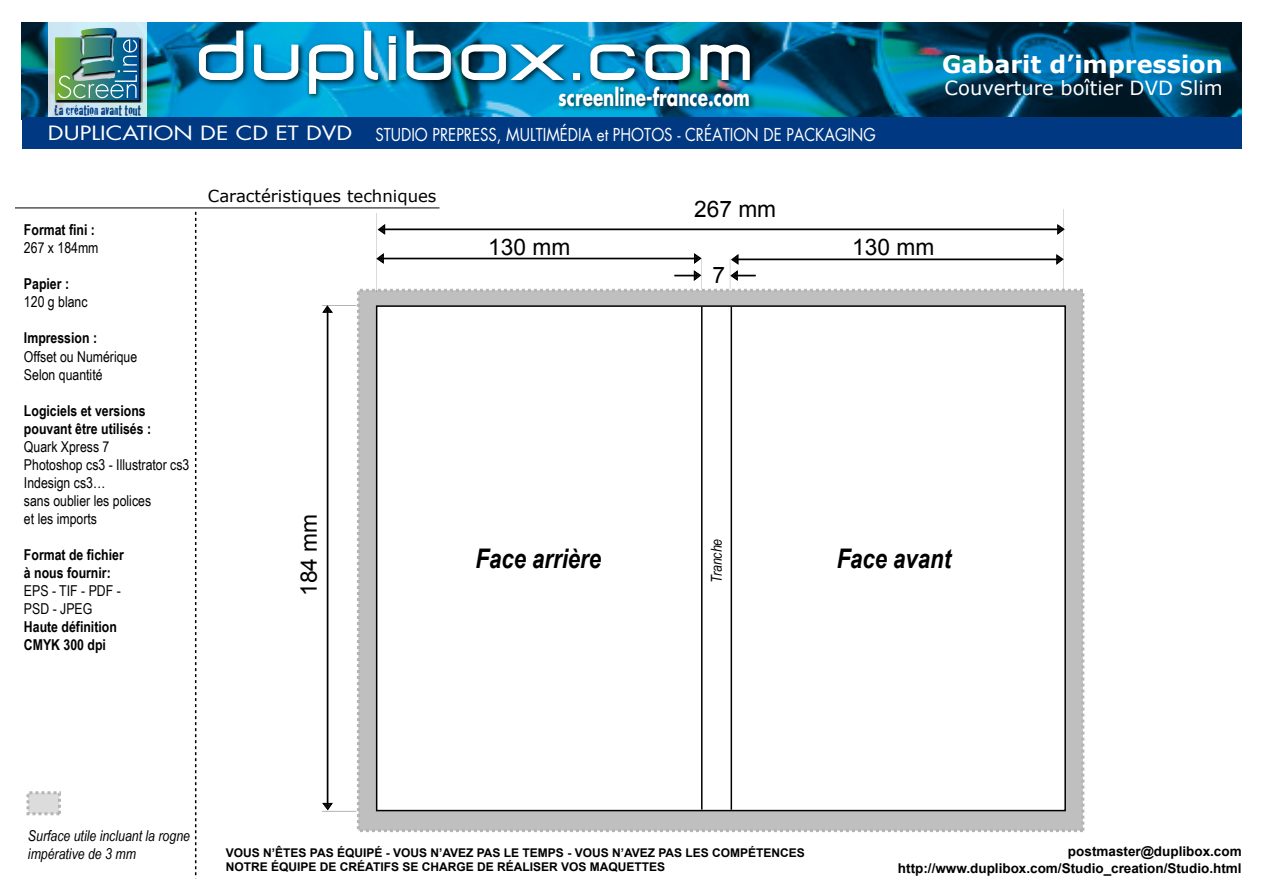
<style>
.page{position:relative;width:1263px;height:893px;background:#fff}
.page>*{position:absolute;margin:0;border:0;box-sizing:border-box;transform-origin:0 0}
.t1{font:700 56.4px "Micro Mieps";color:#fff}
.t2{font:italic 700 27px "Arial Narrow";color:#000}
.t3{font:700 24px "Verdana";color:#fff}
.t4{font:700 23.25px "Futura";color:#fff;scale:.73 1}
.t5{font:22.8px "Arial";color:#000}
.t6{font:19.5px "Verdana";color:#fff}
.t7{font:17.25px "Futura";color:#fff;scale:.87 1}
.t8{font:16.5px "Verdana";color:#000}
.t9{font:15px/18px "Arial Narrow";color:#000}
.t10{font:700 15px/18px "Arial Narrow";color:#000}
.t11{font:italic 15px/18px "Arial Narrow";color:#000}
.t12{font:14.55px "Cracked";color:#003882;scale:.9 1}
.t13{font:700 13.5px/16.2px "Arial";color:#000;text-align:right}
.t14{font:700 12px/14.4px "Arial";color:#000}
.s1{font-size:19.2px}
</style>
<div class="page">
<svg style="left:195px;top:212px;width:1px;height:664px"></svg>
<hr style="left:15px;top:207px;width:425px;height:1px;background:#000">
<div style="left:26px;top:791px;width:35px;height:24px;background:#dcdcdc;border:3px dashed #b4b4b4"></div>
<img style="left:21px;top:22px;width:1220px;height:97px">
<svg style="left:48px;top:22px;width:98px;height:96px;fill:#cce6f0"></svg>
<svg style="left:55px;top:27px;width:88px;height:76px"></svg>
<img style="left:55px;top:28px;width:84px;height:72px">
<div style="left:22px;top:118px;width:1220px;height:31px;background:#003882"></div>
<div style="left:357px;top:289px;width:727px;height:543px;background:#bfbfbf;border:3px dashed #b4b4b4"></div>
<div style="left:376px;top:305px;width:690px;height:506px;background:#fff;border:2px solid #000"></div>
<hr style="left:327px;top:307px;width:1px;height:498px;background:#000">
<svg style="left:322px;top:305px;width:34px;height:8px"></svg>
<svg style="left:322px;top:802px;width:34px;height:9px"></svg>
<hr style="left:380px;top:229px;width:679px;height:1px;background:#000">
<hr style="left:733px;top:259px;width:329px;height:1px;background:#000">
<svg style="left:1056px;top:209px;width:9px;height:80px"></svg>
<svg style="left:730px;top:254px;width:26px;height:35px"></svg>
<hr style="left:701px;top:307px;width:2px;height:502px;background:#000">
<hr style="left:731px;top:307px;width:1px;height:502px;background:#000">
<hr style="left:378px;top:258px;width:320px;height:1px;background:#000">
<svg style="left:376px;top:213px;width:10px;height:79px"></svg>
<svg style="left:675px;top:253px;width:28px;height:36px"></svg>
<img style="left:193px;top:22px;width:578px;height:86px">
<img style="left:553px;top:81px;width:207px;height:37px">
<p class="t12" style="left:55px;top:98px;width:98px">La création avant tout</p>
<h1 class="t1" style="left:198px;top:19px;width:563px">duplibox.com</h1>
<h3 class="t4" style="left:558px;top:81px;width:264px">screenline-france.com</h3>
<p class="t7" style="left:48px;top:123px;width:953px"><span class="s1">DUPLICATION DE CD ET DVD</span> STUDIO PREPRESS, MULTIMÉDIA et PHOTOS - CRÉATION DE PACKAGING</p>
<p class="t8" style="left:208px;top:185px;width:230px">Caractéristiques techniques</p>
<h3 class="t5" style="left:694px;top:197px;width:84px">267 mm</h3>
<h3 class="t3" style="left:942px;top:49px;width:282px">Gabarit d’impression</h3>
<h3 class="t6" style="left:945px;top:76px;width:280px">Couverture boîtier DVD Slim</h3>
<p class="t10" style="left:24px;top:221px;width:73px">Format fini :</p>
<p class="t9" style="left:24px;top:239px;width:76px">267 x 184mm</p>
<p class="t10" style="left:24px;top:275px;width:47px">Papier :</p>
<p class="t9" style="left:24px;top:293px;width:65px">120 g blanc</p>
<p class="t10" style="left:24px;top:329px;width:75px">Impression :</p>
<p class="t9" style="left:24px;top:347px;width:115px">Offset ou Numérique<br>Selon quantité</p>
<p class="t10" style="left:24px;top:401px;width:129px">Logiciels et versions pouvant être utilisés :</p>
<p class="t9" style="left:24px;top:437px;width:167px">Quark Xpress 7<br>Photoshop cs3 - Illustrator cs3<br>Indesign cs3…<br>sans oublier les polices<br>et les imports</p>
<p class="t10" style="left:24px;top:545px;width:101px">Format de fichier à nous fournir:</p>
<p class="t9" style="left:24px;top:581px;width:98px">EPS - TIF - PDF -<br>PSD - JPEG</p>
<p class="t10" style="left:24px;top:617px;width:94px">Haute définition<br>CMYK 300 dpi</p>
<h3 class="t5" style="left:296px;top:596px;width:84px;rotate:-90deg">184 mm</h3>
<h3 class="t5" style="left:488px;top:234px;width:84px">130 mm</h3>
<h2 class="t2" style="left:476px;top:543px;width:127px">Face arrière</h2>
<h3 class="t5" style="left:712px;top:262px;width:14px">7</h3>
<p class="t11" style="left:707px;top:583px;width:46px;rotate:-90deg">Tranche</p>
<h3 class="t5" style="left:852px;top:234px;width:84px">130 mm</h3>
<h2 class="t2" style="left:837px;top:543px;width:116px">Face avant</h2>
<p class="t11" style="left:28px;top:826px;width:164px">Surface utile incluant la rogne impérative de 3 mm</p>
<p class="t14" style="left:226px;top:845px;width:580px">VOUS N’ÊTES PAS ÉQUIPÉ - VOUS N’AVEZ PAS LE TEMPS - VOUS N’AVEZ PAS LES COMPÉTENCES<br>NOTRE ÉQUIPE DE CRÉATIFS SE CHARGE DE RÉALISER VOS MAQUETTES</p>
<p class="t13" style="left:898px;top:843px;width:345px">postmaster@duplibox.com http://www.duplibox.com/Studio_creation/Studio.html</p>
</div>
